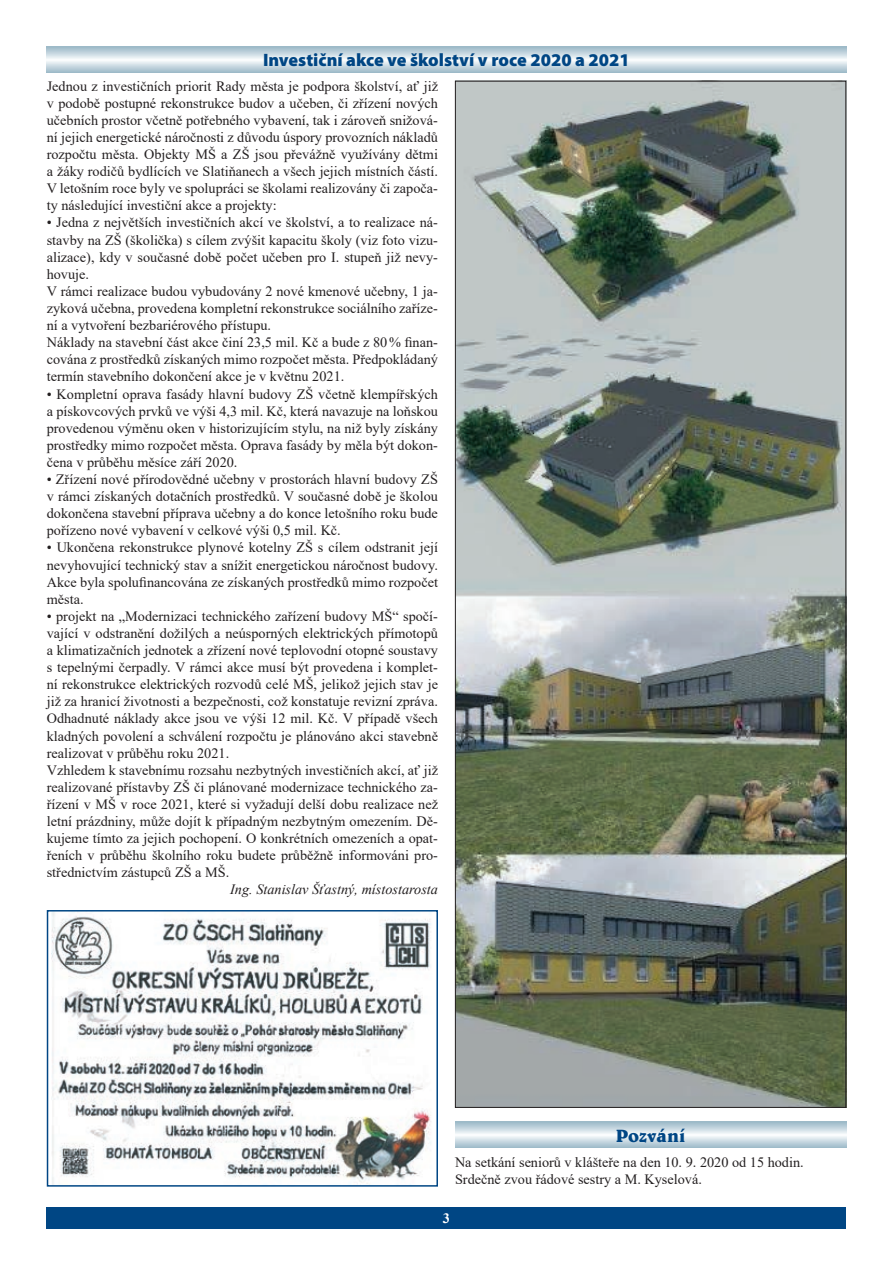
<style>
.page{position:relative;width:893px;height:1263px;background:#fff}
.page>*{position:absolute;margin:0;border:0;box-sizing:border-box;transform-origin:0 0}
.t1{font:900 18px "Myriad Pro";color:#004684}
.t2{font:700 18px "Belwe AT";color:#004684}
.t3{font:14.25px/17.1px "Times New Roman";color:#231f20;text-align:justify}
.t4{font:italic 14.25px "Times New Roman";color:#231f20}
.t5{font:700 14.25px "Times New Roman";color:#fff}
</style>
<div class="page">
<div style="left:47px;top:1208px;width:799px;height:21px;background:#004684"></div>
<svg style="left:455px;top:1122px;width:391px;height:25px"></svg>
<img style="left:457px;top:83px;width:387px;height:1023px">
<svg style="left:47px;top:47px;width:799px;height:25px"></svg>
<img style="left:51px;top:913px;width:380px;height:270px">
<div style="left:47px;top:910px;width:391px;height:276px;border:2px solid #004684"></div>
<p class="t1" style="left:263px;top:48px;width:368px">Investiční akce ve školství v roce 2020 a 2021</p>
<p class="t3" style="left:47px;top:77px;width:393px">Jednou z investičních priorit Rady města je podpora školství, ať již v podobě postupné rekonstrukce budov a učeben, či zřízení nových učebních prostor včetně potřebného vybavení, tak i zároveň snižová&shy;ní jejich energetické náročnosti z důvodu úspory provozních nákladů rozpočtu města. Objekty MŠ a ZŠ jsou převážně využívány dětmi a žáky rodičů bydlících ve Slatiňanech a všech jejich místních částí.<br>V letošním roce byly ve spolupráci se školami realizovány či započa&shy;ty následující investiční akce a projekty:</p>
<p class="t3" style="left:47px;top:214px;width:393px;text-align:left">• Jedna z největších investičních akcí ve školství, a to realizace ná&shy;stavby na ZŠ (školička) s cílem zvýšit kapacitu školy (viz foto vizu&shy;alizace), kdy v současné době počet učeben pro I. stupeň již nevy&shy;hovuje.<br>V rámci realizace budou vybudovány 2 nové kmenové učebny, 1 ja&shy;zyková učebna, provedena kompletní rekonstrukce sociálního zaříze&shy;ní a vytvoření bezbariérového přístupu.<br>Náklady na stavební část akce činí 23,5 mil. Kč a bude z 80% finan&shy;cována z prostředků získaných mimo rozpočet města. Předpokládaný termín stavebního dokončení akce je v květnu 2021.</p>
<p class="t3" style="left:47px;top:385px;width:393px">• Kompletní oprava fasády hlavní budovy ZŠ včetně klempířských a pískovcových prvků ve výši 4,3 mil. Kč, která navazuje na loňskou provedenou výměnu oken v historizujícím stylu, na niž byly získány prostředky mimo rozpočet města. Oprava fasády by měla být dokon&shy;čena v průběhu měsíce září 2020.</p>
<p class="t3" style="left:47px;top:470px;width:393px">• Zřízení nové přírodovědné učebny v prostorách hlavní budovy ZŠ v rámci získaných dotačních prostředků. V současné době je školou dokončena stavební příprava učebny a do konce letošního roku bude pořízeno nové vybavení v celkové výši 0,5 mil. Kč.</p>
<p class="t3" style="left:47px;top:539px;width:393px">• Ukončena rekonstrukce plynové kotelny ZŠ s cílem odstranit její nevyhovující technický stav a snížit energetickou náročnost budovy.<br>Akce byla spolufinancována ze získaných prostředků mimo rozpočet města.</p>
<p class="t3" style="left:47px;top:607px;width:393px;text-align:left">• projekt na „Modernizaci technického zařízení budovy MŠ“ spočí&shy;vající v odstranění dožilých a neúsporných elektrických přímotopů a klimatizačních jednotek a zřízení nové teplovodní otopné soustavy s tepelnými čerpadly. V rámci akce musí být provedena i komplet&shy;ní rekonstrukce elektrických rozvodů celé MŠ, jelikož jejich stav je již za hranicí životnosti a bezpečnosti, což konstatuje revizní zpráva.<br>Odhadnuté náklady akce jsou ve výši 12 mil. Kč. V případě všech kladných povolení a schválení rozpočtu je plánováno akci stavebně realizovat v průběhu roku 2021.<br>Vzhledem k stavebnímu rozsahu nezbytných investičních akcí, ať již realizované přístavby ZŠ či plánované modernizace technického za&shy;řízení v MŠ v roce 2021, které si vyžadují delší dobu realizace než letní prázdniny, může dojít k případným nezbytným omezením. Dě&shy;kujeme tímto za jejich pochopení. O konkrétních omezeních a opat&shy;řeních v průběhu školního roku budete průběžně informováni pro&shy;střednictvím zástupců ZŠ a MŠ.</p>
<p class="t4" style="left:230px;top:880px;width:209px">Ing. Stanislav Šťastný, místostarosta</p>
<p class="t2" style="left:616px;top:1124px;width:71px">Pozvání</p>
<p class="t3" style="left:455px;top:1153px;width:350px">Na setkání seniorů v klášteře na den 10. 9. 2020 od 15 hodin.<br>Srdečně zvou řádové sestry a M. Kyselová.</p>
<p class="t5" style="left:443px;top:1208px;width:9px">3</p>
</div>
